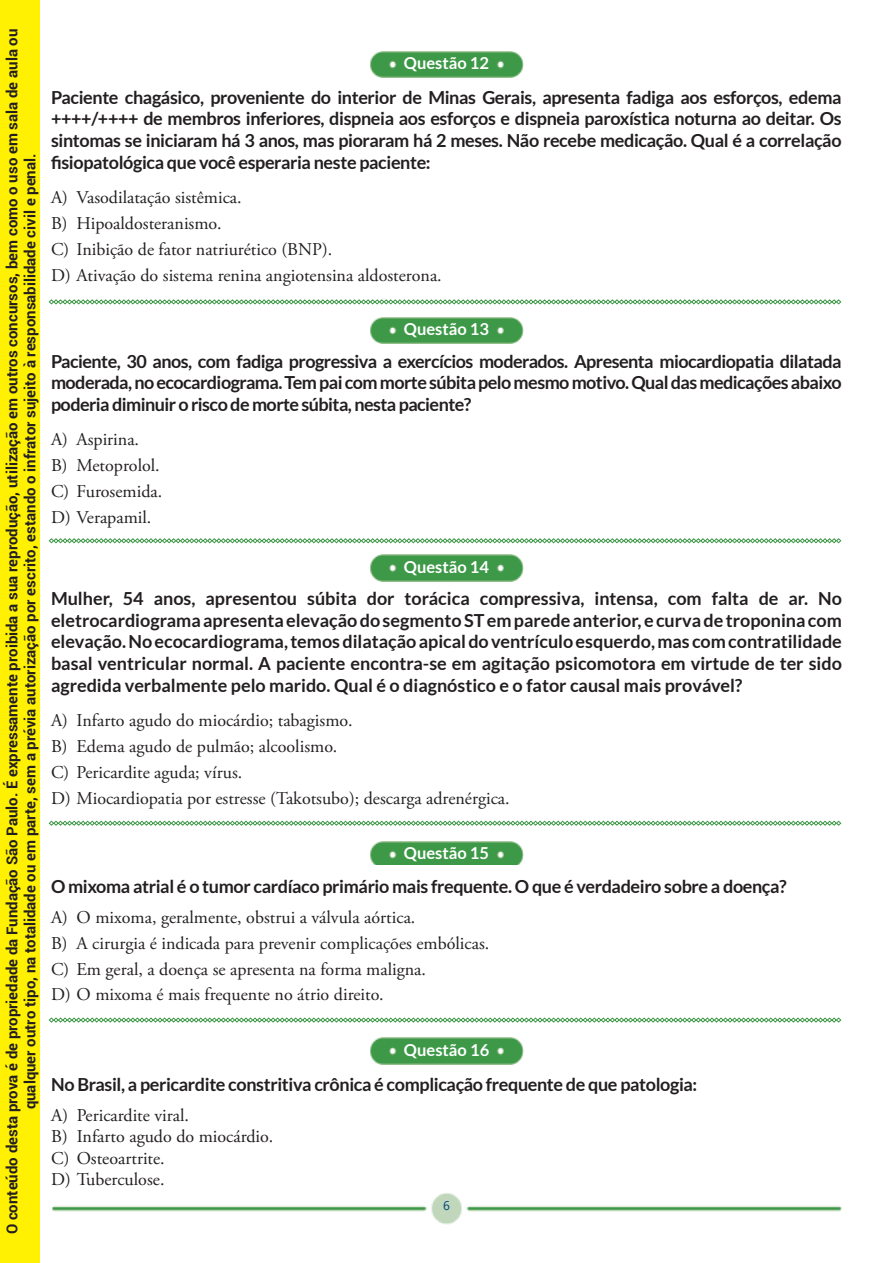
<style>
.page{position:relative;width:893px;height:1263px;background:#fff}
.page>*{position:absolute;margin:0;border:0;box-sizing:border-box;transform-origin:0 0}
.Alternativas{font:700 18px/21.6px "Lato";letter-spacing:-.02em;color:#231f20;text-align:justify}
.Alternativas-2{font:18px "Adobe Garamond Pro";color:#231f20}
.t1{font:700 16.5px "Lato";color:#fff}
.t2{font:700 15px/18px "Roboto";color:#231f20;text-align:center}
.t3{font:12.6px "Segoe UI";color:#00467c}
</style>
<div class="page">
<img style="left:52px;top:1193px;width:790px;height:32px">
<img style="left:370px;top:51px;width:154px;height:26px">
<img style="left:370px;top:317px;width:154px;height:27px">
<img style="left:370px;top:555px;width:154px;height:26px">
<img style="left:370px;top:841px;width:154px;height:24px">
<svg style="left:49px;top:299px;width:792px;height:5px"></svg>
<svg style="left:49px;top:538px;width:792px;height:5px"></svg>
<svg style="left:49px;top:1017px;width:792px;height:5px"></svg>
<svg style="left:49px;top:821px;width:792px;height:5px"></svg>
<img style="left:370px;top:1038px;width:154px;height:26px">
<div style="left:0;top:0;width:40px;height:1263px;background:#fff101"></div>
<p class="t2" style="left:3px;top:1234px;width:1207px;rotate:-90deg">O conteúdo desta prova é de propriedade da Fundação São Paulo. É expressamente proibida a sua reprodução, utilização em outros concursos, bem como o uso em sala de aula ou qualquer outro tipo, na totalidade ou em parte, sem a prévia autorização por escrito, estando o infrator sujeito à responsabilidade civil e penal.</p>
<p class="t1" style="left:404px;top:54px;width:87px">Questão 12</p>
<p class="Alternativas" style="left:51px;top:86px;width:792px">Paciente chagásico, proveniente do interior de Minas Gerais, apresenta fadiga aos esforços, edema ++++/++++ de membros inferiores, dispneia aos esforços e dispneia paroxística noturna ao deitar. Os sintomas se iniciaram há 3 anos, mas pioraram há 2 meses. Não recebe medicação. Qual é a correlação fisiopatológica que você esperaria neste paciente:</p>
<p class="Alternativas-2" style="left:51px;top:186px;width:192px">A) Vasodilatação sistêmica.</p>
<p class="Alternativas-2" style="left:51px;top:212px;width:172px">B) Hipoaldosteranismo.</p>
<p class="Alternativas-2" style="left:51px;top:238px;width:283px">C) Inibição de fator natriurético (BNP).</p>
<p class="Alternativas-2" style="left:51px;top:264px;width:392px">D) Ativação do sistema renina angiotensina aldosterona.</p>
<p class="t1" style="left:404px;top:320px;width:87px">Questão 13</p>
<p class="Alternativas" style="left:51px;top:350px;width:792px">Paciente, 30 anos, com fadiga progressiva a exercícios moderados. Apresenta miocardiopatia dilatada moderada, no ecocardiograma. Tem pai com morte súbita pelo mesmo motivo. Qual das medicações abaixo poderia diminuir o risco de morte súbita, nesta paciente?</p>
<p class="Alternativas-2" style="left:51px;top:429px;width:90px">A) Aspirina.</p>
<p class="Alternativas-2" style="left:51px;top:455px;width:110px">B) Metoprolol.</p>
<p class="Alternativas-2" style="left:51px;top:480px;width:113px">C) Furosemida.</p>
<p class="Alternativas-2" style="left:51px;top:506px;width:102px">D) Verapamil.</p>
<p class="t1" style="left:404px;top:557px;width:87px">Questão 14</p>
<p class="Alternativas" style="left:51px;top:588px;width:792px">Mulher, 54 anos, apresentou súbita dor torácica compressiva, intensa, com falta de ar. No eletrocardiograma apresenta elevação do segmento ST em parede anterior, e curva de troponina com elevação. No ecocardiograma, temos dilatação apical do ventrículo esquerdo, mas com contratilidade basal ventricular normal. A paciente encontra-se em agitação psicomotora em virtude de ter sido agredida verbalmente pelo marido. Qual é o diagnóstico e o fator causal mais provável?</p>
<p class="Alternativas-2" style="left:51px;top:709px;width:303px">A) Infarto agudo do miocárdio; tabagismo.</p>
<p class="Alternativas-2" style="left:51px;top:735px;width:288px">B) Edema agudo de pulmão; alcoolismo.</p>
<p class="Alternativas-2" style="left:51px;top:761px;width:193px">C) Pericardite aguda; vírus.</p>
<p class="Alternativas-2" style="left:51px;top:787px;width:460px">D) Miocardiopatia por estresse (Takotsubo); descarga adrenérgica.</p>
<p class="t1" style="left:404px;top:843px;width:87px">Questão 15</p>
<p class="Alternativas" style="left:51px;top:875px;width:737px">O mixoma atrial é o tumor cardíaco primário mais frequente. O que é verdadeiro sobre a doença?</p>
<p class="Alternativas-2" style="left:51px;top:906px;width:366px">A) O mixoma, geralmente, obstrui a válvula aórtica.</p>
<p class="Alternativas-2" style="left:51px;top:932px;width:440px">B) A cirurgia é indicada para prevenir complicações embólicas.</p>
<p class="Alternativas-2" style="left:51px;top:958px;width:376px">C) Em geral, a doença se apresenta na forma maligna.</p>
<p class="Alternativas-2" style="left:51px;top:984px;width:334px">D) O mixoma é mais frequente no átrio direito.</p>
<p class="t1" style="left:404px;top:1040px;width:87px">Questão 16</p>
<p class="Alternativas" style="left:51px;top:1073px;width:648px">No Brasil, a pericardite constritiva crônica é complicação frequente de que patologia:</p>
<p class="Alternativas-2" style="left:51px;top:1104px;width:139px">A) Pericardite viral.</p>
<p class="Alternativas-2" style="left:51px;top:1126px;width:224px">B) Infarto agudo do miocárdio.</p>
<p class="Alternativas-2" style="left:51px;top:1147px;width:115px">C) Osteoartrite.</p>
<p class="Alternativas-2" style="left:51px;top:1169px;width:115px">D) Tuberculose.</p>
<p class="t3" style="left:443px;top:1195px;width:8px">6</p>
</div>
